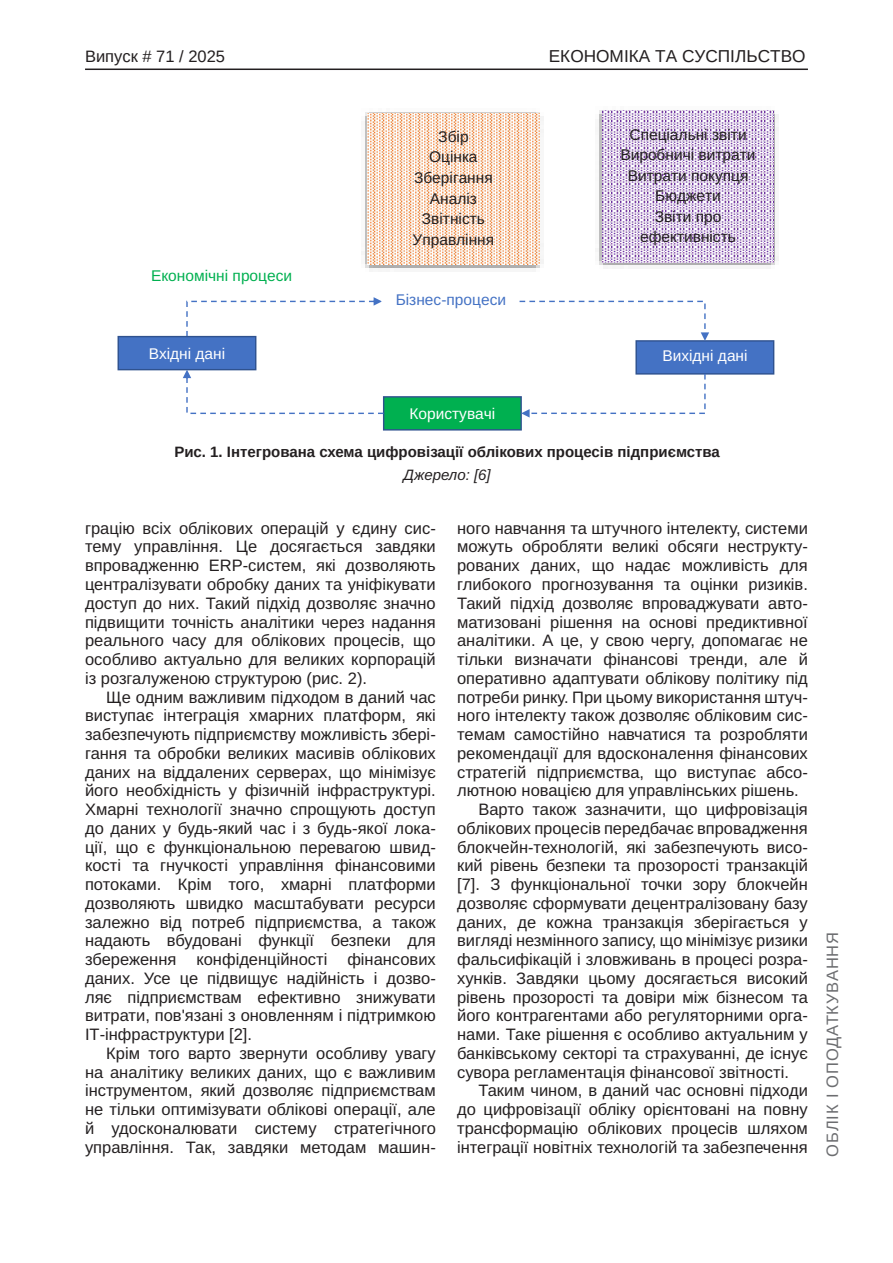
<style>
.page{position:relative;width:893px;height:1263px;background:#fff}
.page>*{position:absolute;margin:0;border:0;box-sizing:border-box;transform-origin:0 0}
.t1{font:17.25px "Arimo";color:#231f20}
.Текст_основной_G{font:16.5px/18.8px "Arimo";color:#231f20;text-align:justify}
.t2{font:16.5px "Arimo";letter-spacing:.05em;color:#6c6d70}
.t3{font:16.5px "Arimo";color:#231f20}
.t4{font:15.45px/20.5px "Arimo Roman";color:#231f20;text-align:center}
.t5{font:15.45px "Arimo Roman";color:#fff}
.t6{font:15.45px "Arimo Roman";color:#00b050}
.t7{font:15.45px "Arimo Roman";color:#4472c4}
.Рисунок_N{font:700 15px "Arimo";color:#231f20}
.Джерело{font:italic 15px "Arimo";color:#231f20}
</style>
<div class="page">
<hr style="left:85px;top:69px;width:723px;height:1px;background:#231f20">
<svg style="left:186px;top:297px;width:196px;height:40px"></svg>
<div style="left:118px;top:337px;width:138px;height:33px;background:#4472c4"></div>
<div style="left:118px;top:336px;width:138px;height:34px;border:1px solid #2f528f"></div>
<img style="left:119px;top:342px;width:136px;height:22px">
<img style="left:365px;top:114px;width:178px;height:152px">
<svg style="left:368px;top:113px;width:171px;height:152px"></svg>
<img style="left:368px;top:118px;width:171px;height:142px">
<div style="left:636px;top:341px;width:138px;height:33px;background:#4472c4"></div>
<div style="left:635px;top:340px;width:139px;height:35px;border:1px solid #2f528f"></div>
<img style="left:772px;top:347px;width:1px;height:21px">
<div style="left:384px;top:397px;width:137px;height:33px;background:#00b050"></div>
<div style="left:383px;top:396px;width:139px;height:35px;border:1px solid #2f528f"></div>
<img style="left:384px;top:403px;width:1px;height:21px">
<svg style="left:183px;top:370px;width:201px;height:44px"></svg>
<svg style="left:520px;top:301px;width:189px;height:40px"></svg>
<svg style="left:521px;top:374px;width:185px;height:44px"></svg>
<img style="left:599px;top:111px;width:179px;height:153px">
<svg style="left:602px;top:111px;width:172px;height:151px"></svg>
<img style="left:602px;top:116px;width:172px;height:141px">
<p class="t3" style="left:85px;top:47px;width:142px">Випуск # 71 / 2025</p>
<p class="t1" style="left:549px;top:47px;width:258px">ЕКОНОМІКА ТА СУСПІЛЬСТВО</p>
<p class="t6" style="left:151px;top:265px;width:142px">Економічні процеси</p>
<p class="t5" style="left:149px;top:343px;width:78px">Вхідні дані</p>
<p class="t4" style="left:413px;top:127px;width:83px">Збір<br>Оцінка<br>Зберігання<br>Аналіз<br>Звітність<br>Управління</p>
<p class="t7" style="left:396px;top:289px;width:112px">Бізнес-процеси</p>
<p class="t5" style="left:409px;top:403px;width:87px">Користувачі</p>
<p class="t4" style="left:620px;top:124px;width:137px">Спеціальні звіти<br>Виробничі витрати<br>Витрати покупця<br>Бюджети<br>Звіти про ефективність</p>
<p class="t5" style="left:662px;top:345px;width:87px">Вихідні дані</p>
<p class="Рисунок_N" style="left:174px;top:442px;width:547px">Рис. 1. Інтегрована схема цифровізації облікових процесів підприємства</p>
<p class="Джерело" style="left:404px;top:465px;width:89px">Джерело: [6]</p>
<p class="Текст_основной_G" style="left:85px;top:519px;width:352px">грацію всіх облікових операцій у єдину сис&shy;тему управління. Це досягається завдяки впровадженню ERP-систем, які дозволяють централізувати обробку даних та уніфікувати доступ до них. Такий підхід дозволяє значно підвищити точність аналітики через надання реального часу для облікових процесів, що особливо актуально для великих корпорацій із розгалуженою структурою (рис. 2).</p>
<p class="Текст_основной_G" style="left:85px;top:688px;width:352px;text-indent:21px">Ще одним важливим підходом в даний час виступає інтеграція хмарних платформ, які забезпечують підприємству можливість збері&shy;гання та обробки великих масивів облікових даних на віддалених серверах, що мінімізує його необхідність у фізичній інфраструктурі.<br>Хмарні технології значно спрощують доступ до даних у будь-який час і з будь-якої лока&shy;ції, що є функціональною перевагою швид&shy;кості та гнучкості управління фінансовими потоками. Крім того, хмарні платформи дозволяють швидко масштабувати ресурси залежно від потреб підприємства, а також надають вбудовані функції безпеки для збереження конфіденційності фінансових даних. Усе це підвищує надійність і дозво&shy;ляє підприємствам ефективно знижувати витрати, пов'язані з оновленням і підтримкою ІТ-інфраструктури [2].</p>
<p class="Текст_основной_G" style="left:85px;top:1044px;width:352px;text-indent:21px">Крім того варто звернути особливу увагу на аналітику великих даних, що є важливим інструментом, який дозволяє підприємствам не тільки оптимізувати облікові операції, але й удосконалювати систему стратегічного управління. Так, завдяки методам машин-</p>
<p class="Текст_основной_G" style="left:457px;top:519px;width:352px">ного навчання та штучного інтелекту, системи можуть обробляти великі обсяги неструкту&shy;рованих даних, що надає можливість для глибокого прогнозування та оцінки ризиків.<br>Такий підхід дозволяє впроваджувати авто&shy;матизовані рішення на основі предиктивної аналітики. А це, у свою чергу, допомагає не тільки визначати фінансові тренди, але й оперативно адаптувати облікову політику під потреби ринку. При цьому використання штуч&shy;ного інтелекту також дозволяє обліковим сис&shy;темам самостійно навчатися та розробляти рекомендації для вдосконалення фінансових стратегій підприємства, що виступає абсо&shy;лютною новацією для управлінських рішень.</p>
<p class="Текст_основной_G" style="left:457px;top:800px;width:352px;text-indent:21px">Варто також зазначити, що цифровізація облікових процесів передбачає впровадження блокчейн-технологій, які забезпечують висо&shy;кий рівень безпеки та прозорості транзакцій [7]. З функціональної точки зору блокчейн дозволяє сформувати децентралізовану базу даних, де кожна транзакція зберігається у вигляді незмінного запису, що мінімізує ризики фальсифікацій і зловживань в процесі розра&shy;хунків. Завдяки цьому досягається високий рівень прозорості та довіри між бізнесом та його контрагентами або регуляторними орга&shy;нами. Таке рішення є особливо актуальним у банківському секторі та страхуванні, де існує сувора регламентація фінансової звітності.</p>
<p class="Текст_основной_G" style="left:457px;top:1081px;width:352px;text-indent:21px">Таким чином, в даний час основні підходи до цифровізації обліку орієнтовані на повну трансформацію облікових процесів шляхом інтеграції новітніх технологій та забезпечення</p>
<p class="t2" style="left:823px;top:1157px;width:226px;rotate:-90deg">ОБЛІК І ОПОДАТКУВАННЯ</p>
</div>
